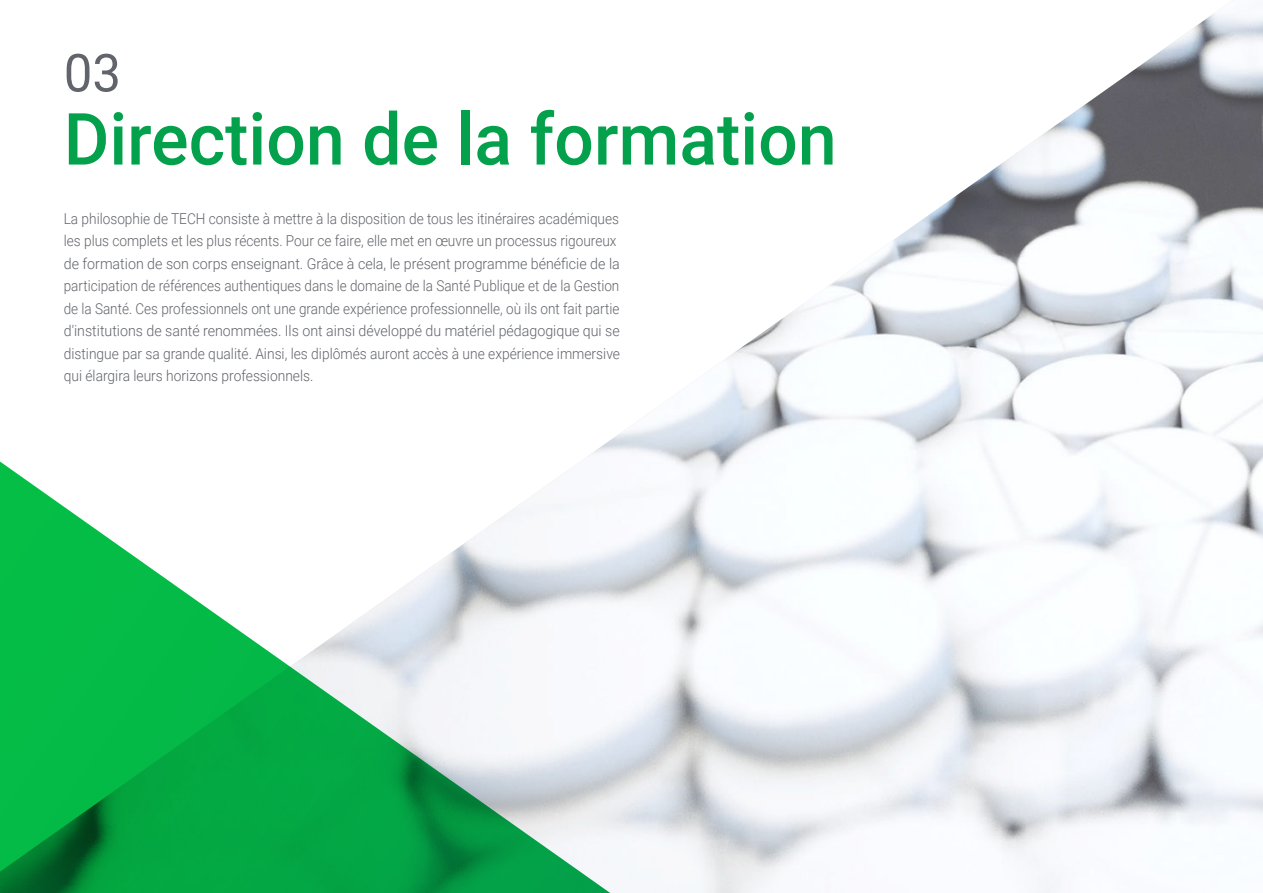
<style>
.page{position:relative;width:1263px;height:893px;background:#fff}
.page>*{position:absolute;margin:0;border:0;box-sizing:border-box;transform-origin:0 0}
.t1{font:500 72px "Roboto";color:#04a14d}
.t2{font:52.5px "Roboto";color:#61646a}
.t3{font:300 15px/22.5px "Roboto";color:#61646a;scale:.91 1}
</style>
<div class="page">
<img style="left:602px;top:0;width:661px;height:893px">
<svg style="left:0;top:446px;width:640px;height:447px"></svg>
<h2 class="t2" style="left:64px;top:36px;width:59px">03</h2>
<h1 class="t1" style="left:64px;top:89px;width:774px">Direction de la formation</h1>
<p class="t3" style="left:64px;top:207px;width:613px">La philosophie de TECH consiste à mettre à la disposition de tous les itinéraires académiques les plus complets et les plus récents. Pour ce faire, elle met en œuvre un processus rigoureux de formation de son corps enseignant. Grâce à cela, le présent programme bénéficie de la participation de références authentiques dans le domaine de la Santé Publique et de la Gestion de la Santé. Ces professionnels ont une grande expérience professionnelle, où ils ont fait partie d'institutions de santé renommées. Ils ont ainsi développé du matériel pédagogique qui se distingue par sa grande qualité. Ainsi, les diplômés auront accès à une expérience immersive qui élargira leurs horizons professionnels.</p>
</div>
